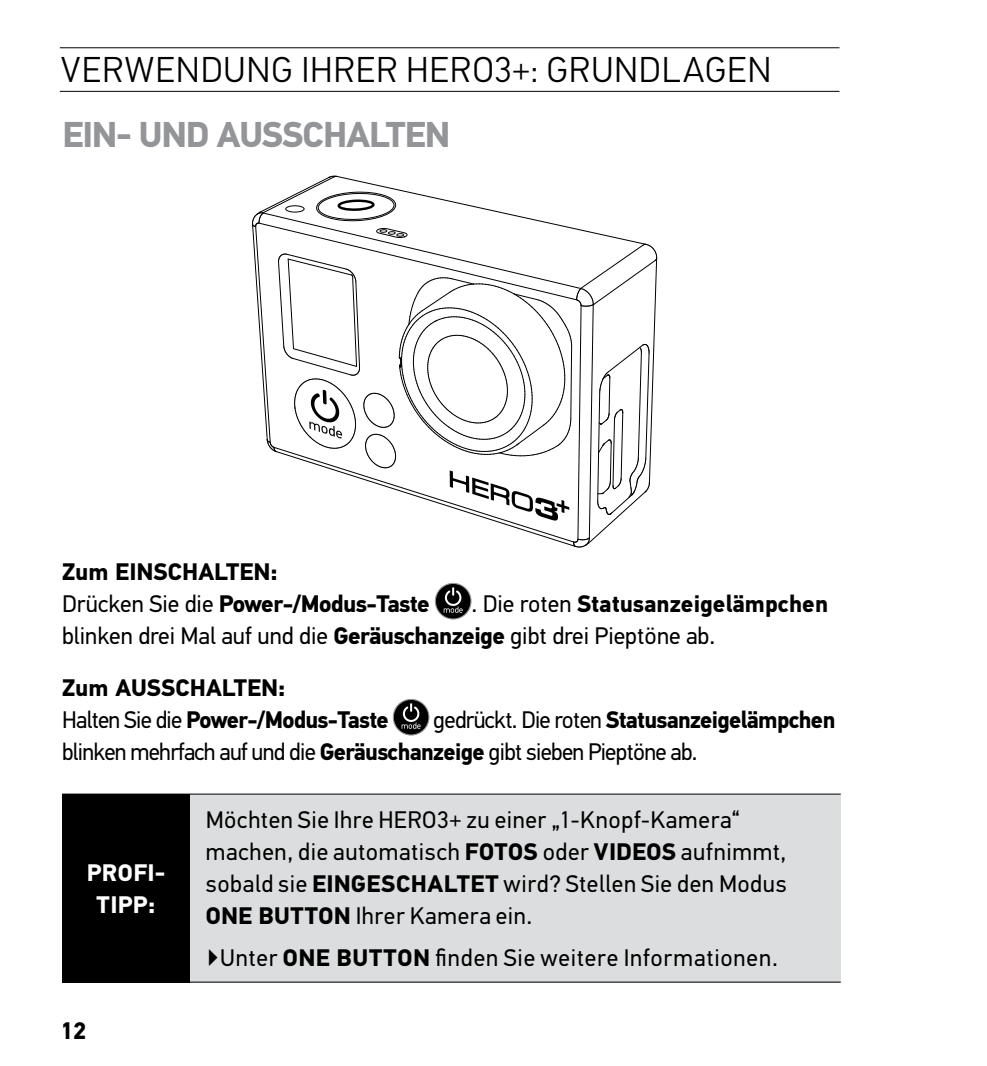
<style>
.page{position:relative;width:987px;height:1066px;background:#fff}
.page>*{position:absolute;margin:0;border:0;box-sizing:border-box;transform-origin:0 0}
.t1{font:300 36px "PF Din Text Pro";letter-spacing:.025em;color:#000}
.t2{font:700 36px "PF Din Text Pro";letter-spacing:-.03em;color:#939598}
.t3{font:24px/32px "PF Din Text Pro";letter-spacing:.02em;color:#000}
.t4{font:24px/32px "PF Din Text Pro";letter-spacing:-.03em;color:#000}
.t5{font:700 24px/32px "PF Din Text Pro";letter-spacing:-.025em;color:#000}
.t6{font:24px/32px "PF Din Text Pro";color:#000}
.t7{font:700 24px/32px "PF Din Text Pro";letter-spacing:.02em;color:#fff;text-align:center}
.s1{font-weight:400}
.s2{font-weight:700}
</style>
<div class="page">
<hr style="left:60px;top:91px;width:779px;height:1px;background:#000">
<hr style="left:60px;top:47px;width:779px;height:1px;background:#000">
<svg style="left:435px;top:583px;width:36px;height:36px"></svg>
<div style="left:435px;top:583px;width:36px;height:36px;border:1px solid #939598;border-radius:50%"></div>
<svg style="left:443px;top:587px;width:19px;height:26px"></svg>
<svg style="left:393px;top:699px;width:36px;height:36px"></svg>
<div style="left:393px;top:699px;width:36px;height:36px;border:1px solid #939598;border-radius:50%"></div>
<svg style="left:401px;top:703px;width:19px;height:26px"></svg>
<div style="left:62px;top:794px;width:128px;height:188px;background:#000"></div>
<div style="left:190px;top:794px;width:650px;height:188px;background:#dcddde"></div>
<hr style="left:62px;top:793px;width:128px;height:2px;background:#000">
<hr style="left:190px;top:793px;width:650px;height:2px;background:#000">
<hr style="left:62px;top:981px;width:128px;height:2px;background:#000">
<hr style="left:190px;top:981px;width:650px;height:2px;background:#000">
<svg style="left:252px;top:175px;width:405px;height:373px"></svg>
<div style="left:285px;top:205px;width:19px;height:7px;border:1px solid #000;border-radius:50%"></div>
<div style="left:316px;top:191px;width:80px;height:31px;border:1px solid #000;border-radius:50%"></div>
<svg style="left:339px;top:200px;width:34px;height:10px"></svg>
<div style="left:337px;top:199px;width:37px;height:12px;border:2px solid #000;border-radius:50%"></div>
<div style="left:317px;top:192px;width:77px;height:29px;border:1px solid #000;border-radius:50%"></div>
<h1 class="t1" style="left:61px;top:49px;width:711px">VERWENDUNG IHRER HERO3+: GRUNDLAGEN</h1>
<h1 class="t2" style="left:62px;top:113px;width:389px">EIN- UND AUSSCHALTEN</h1>
<p class="t5" style="left:62px;top:556px;width:369px">Zum EINSCHALTEN:<br><span class="s1">Drücken Sie die</span> Power-/Modus-Taste</p>
<p class="t6" style="left:62px;top:587px;width:767px;text-indent:409px">. Die roten <span class="s2">Statusanzeigelämpchen </span>blinken drei Mal auf und die <span class="s2">Geräuschanzeige</span> gibt drei Pieptöne ab.</p>
<p class="t5" style="left:62px;top:672px;width:328px">Zum AUSSCHALTEN:<br><span class="s1">Halten Sie die</span> Power-/Modus-Taste</p>
<p class="t4" style="left:62px;top:703px;width:775px;text-indent:371px">gedrückt. Die roten <span class="s2">Statusanzeigelämpchen </span>blinken mehrfach auf und die <span class="s2">Geräuschanzeige</span> gibt sieben Pieptöne ab.</p>
<p class="t7" style="left:87px;top:857px;width:80px">PROFI-<br>TIPP:</p>
<p class="t5" style="left:60px;top:1015px;width:28px">12</p>
<p class="t3" style="left:206px;top:804px;width:582px">Möchten Sie Ihre HERO3+ zu einer „1-Knopf-Kamera“ machen, die automatisch <span class="s2">FOTOS</span> oder <span class="s2">VIDEOS</span> aufnimmt, sobald sie <span class="s2">EINGESCHALTET</span> wird? Stellen Sie den Modus <span class="s2">ONE BUTTON</span> Ihrer Kamera ein.</p>
<p class="t3" style="left:206px;top:942px;width:573px">▶Unter <span class="s2">ONE BUTTON</span> finden Sie weitere Informationen.</p>
</div>
